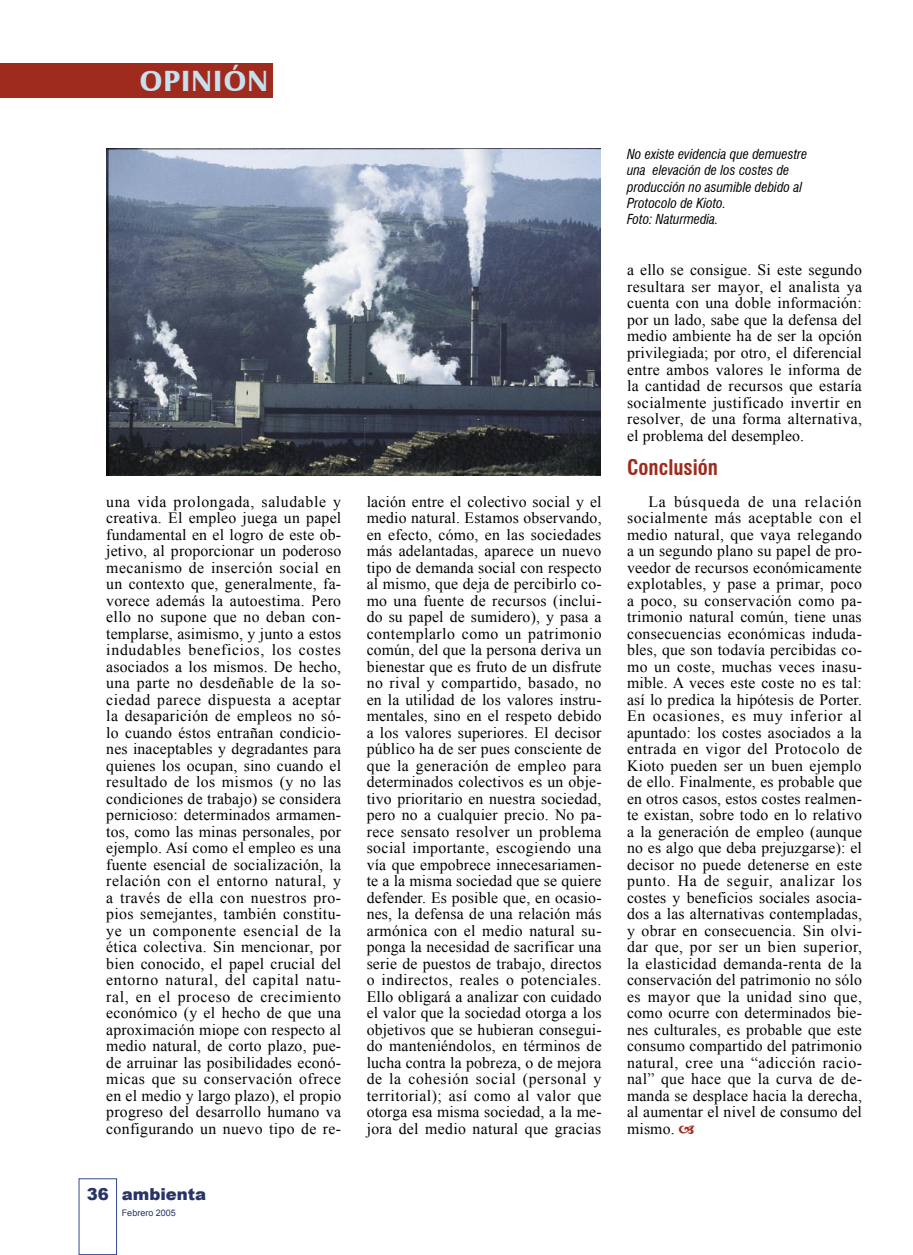
<style>
.page{position:relative;width:913px;height:1255px;background:#fff}
.page>*{position:absolute;margin:0;border:0;box-sizing:border-box;transform-origin:0 0}
.t1{font:700 30px "Castle T";letter-spacing:.04em;color:#c7e0ed}
.Ladillo{font:700 condensed 21px "Swiss 721 BT";color:#9e2b1e}
.t2{font:900 16.5px "Arial";color:#283366}
.Texto_general-OK{font:15.75px/16.5px "Times New Roman";letter-spacing:.015em;color:#000;text-align:justify}
.Pié_de_foto{font:italic condensed 13.5px/16.2px "Swiss 721 BT";color:#000}
.t3{font:9px "Arial";color:#283366}
</style>
<div class="page">
<div style="left:79px;top:1178px;width:38px;height:76px;border:1px solid #36478b"></div>
<div style="left:0;top:64px;width:272px;height:34px;background:#9e2b1e"></div>
<img style="left:106px;top:149px;width:495px;height:326px">
<h1 class="t1" style="left:140px;top:64px;width:130px">OPINIÓN</h1>
<p class="Texto_general-OK" style="left:106px;top:493px;width:237px">una vida prolongada, saludable y creativa. El empleo juega un papel fundamental en el logro de este ob&shy;jetivo, al proporcionar un poderoso mecanismo de inserción social en un contexto que, generalmente, fa&shy;vorece además la autoestima. Pero ello no supone que no deban con&shy;templarse, asimismo, y junto a estos indudables beneficios, los costes asociados a los mismos. De hecho, una parte no desdeñable de la so&shy;ciedad parece dispuesta a aceptar la desaparición de empleos no só&shy;lo cuando éstos entrañan condicio&shy;nes inaceptables y degradantes para quienes los ocupan, sino cuando el resultado de los mismos (y no las condiciones de trabajo) se considera pernicioso: determinados armamen&shy;tos, como las minas personales, por ejemplo. Así como el empleo es una fuente esencial de socialización, la relación con el entorno natural, y a través de ella con nuestros pro&shy;pios semejantes, también constitu&shy;ye un componente esencial de la ética colectiva. Sin mencionar, por bien conocido, el papel crucial del entorno natural, del capital natu&shy;ral, en el proceso de crecimiento económico (y el hecho de que una aproximación miope con respecto al medio natural, de corto plazo, pue&shy;de arruinar las posibilidades econó&shy;micas que su conservación ofrece en el medio y largo plazo), el propio progreso del desarrollo humano va configurando un nuevo tipo de re-</p>
<p class="Texto_general-OK" style="left:367px;top:493px;width:236px">lación entre el colectivo social y el medio natural. Estamos observando, en efecto, cómo, en las sociedades más adelantadas, aparece un nuevo tipo de demanda social con respecto al mismo, que deja de percibirlo co&shy;mo una fuente de recursos (inclui&shy;do su papel de sumidero), y pasa a contemplarlo como un patrimonio común, del que la persona deriva un bienestar que es fruto de un disfrute no rival y compartido, basado, no en la utilidad de los valores instru&shy;mentales, sino en el respeto debido a los valores superiores. El decisor público ha de ser pues consciente de que la generación de empleo para determinados colectivos es un obje&shy;tivo prioritario en nuestra sociedad, pero no a cualquier precio. No pa&shy;rece sensato resolver un problema social importante, escogiendo una vía que empobrece innecesariamen&shy;te a la misma sociedad que se quiere defender. Es posible que, en ocasio&shy;nes, la defensa de una relación más armónica con el medio natural su&shy;ponga la necesidad de sacrificar una serie de puestos de trabajo, directos o indirectos, reales o potenciales.<br>Ello obligará a analizar con cuidado el valor que la sociedad otorga a los objetivos que se hubieran consegui&shy;do manteniéndolos, en términos de lucha contra la pobreza, o de mejora de la cohesión social (personal y territorial); así como al valor que otorga esa misma sociedad, a la me&shy;jora del medio natural que gracias</p>
<p class="t2" style="left:87px;top:1181px;width:24px">36</p>
<p class="t2" style="left:122px;top:1181px;width:86px">ambienta</p>
<p class="t3" style="left:122px;top:1207px;width:56px">Febrero 2005</p>
<p class="Pié_de_foto" style="left:627px;top:146px;width:182px">No existe evidencia que demuestre una elevación de los costes de producción no asumible debido al<br>Protocolo de Kioto.</p>
<p class="Pié_de_foto" style="left:627px;top:211px;width:93px">Foto: Naturmedia.</p>
<p class="Texto_general-OK" style="left:627px;top:262px;width:236px">a ello se consigue. Si este segundo resultara ser mayor, el analista ya cuenta con una doble información: por un lado, sabe que la defensa del medio ambiente ha de ser la opción privilegiada; por otro, el diferencial entre ambos valores le informa de la cantidad de recursos que estaría socialmente justificado invertir en resolver, de una forma alternativa, el problema del desempleo.</p>
<p class="Ladillo" style="left:627px;top:455px;width:93px">Conclusión</p>
<p class="Texto_general-OK" style="left:627px;top:493px;width:237px;text-indent:21px">La búsqueda de una relación socialmente más aceptable con el medio natural, que vaya relegando a un segundo plano su papel de pro&shy;veedor de recursos económicamente explotables, y pase a primar, poco a poco, su conservación como pa&shy;trimonio natural común, tiene unas consecuencias económicas induda&shy;bles, que son todavía percibidas co&shy;mo un coste, muchas veces inasu&shy;mible. A veces este coste no es tal: así lo predica la hipótesis de Porter.<br>En ocasiones, es muy inferior al apuntado: los costes asociados a la entrada en vigor del Protocolo de Kioto pueden ser un buen ejemplo de ello. Finalmente, es probable que en otros casos, estos costes realmen&shy;te existan, sobre todo en lo relativo a la generación de empleo (aunque no es algo que deba prejuzgarse): el decisor no puede detenerse en este punto. Ha de seguir, analizar los costes y beneficios sociales asocia&shy;dos a las alternativas contempladas, y obrar en consecuencia. Sin olvi&shy;dar que, por ser un bien superior, la elasticidad demanda-renta de la conservación del patrimonio no sólo es mayor que la unidad sino que, como ocurre con determinados bie&shy;nes culturales, es probable que este consumo compartido del patrimonio natural, cree una “adicción racio&shy;nal” que hace que la curva de de&shy;manda se desplace hacia la derecha, al aumentar el nivel de consumo del mismo.</p>
</div>
